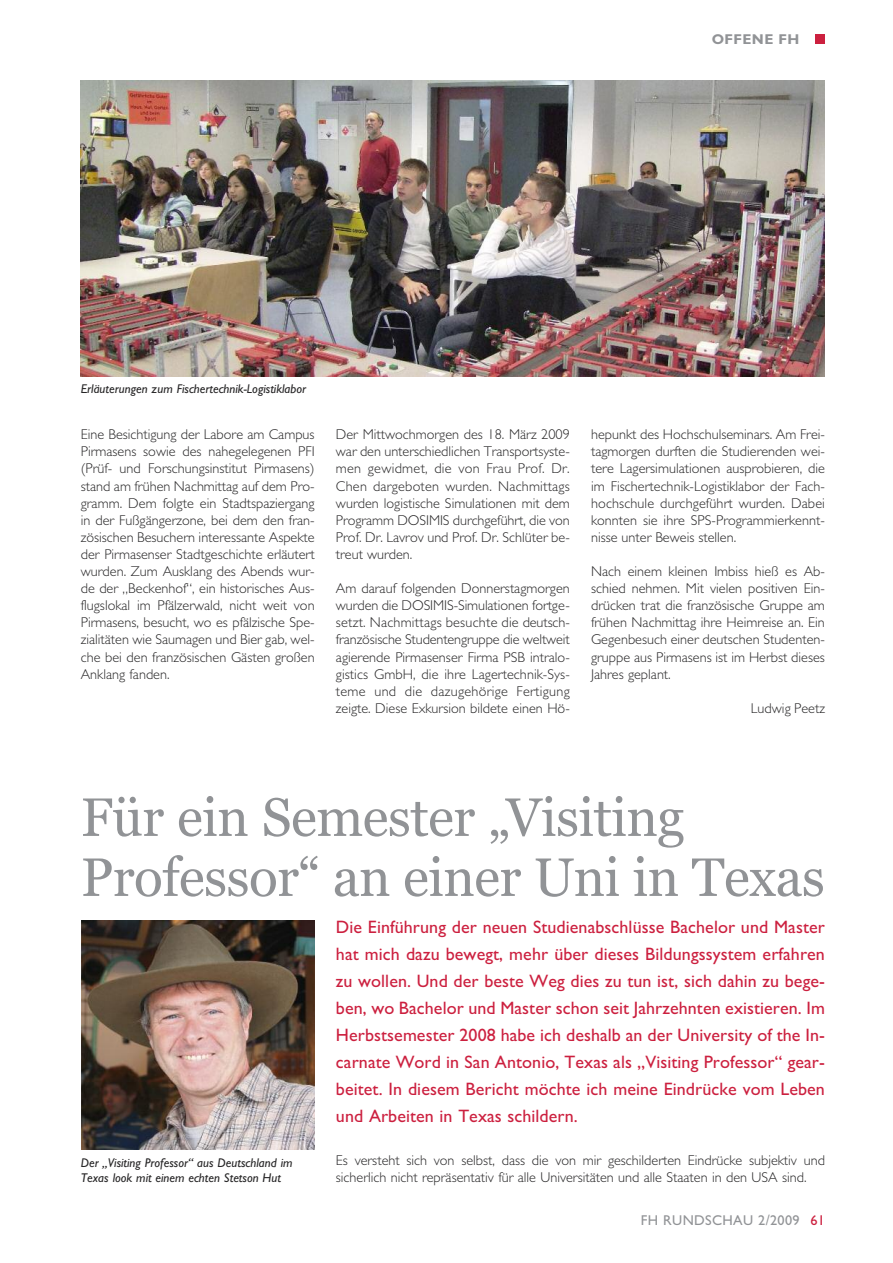
<style>
.page{position:relative;width:893px;height:1263px;background:#fff}
.page>*{position:absolute;margin:0;border:0;box-sizing:border-box;transform-origin:0 0}
.t1{font:54px/60px "Georgia";letter-spacing:-.01em;color:#919396}
.t2{font:18px/27px "M Gill Sans";letter-spacing:.005em;color:#cc203f;text-align:justify}
.t3{font:300 14.25px/17.1px "M Gill Sans";color:#272627;text-align:justify}
.t4{font:14.25px "M Gill Sans";letter-spacing:.025em;color:#919396}
.t5{font:700 14.25px "M Gill Sans";letter-spacing:.025em;color:#919396}
.t6{font:italic 12.75px/15.3px "M Gill Sans";color:#272627}
.s1{color:#cc203f}
</style>
<div class="page">
<div style="left:815px;top:34px;width:10px;height:10px;background:#cc203f"></div>
<img style="left:81px;top:81px;width:744px;height:295px">
<img style="left:82px;top:921px;width:233px;height:228px">
<p class="t5" style="left:712px;top:30px;width:89px">OFFENE FH</p>
<p class="t6" style="left:81px;top:381px;width:227px">Erläuterungen zum Fischertechnik-Logistiklabor</p>
<p class="t3" style="left:81px;top:426px;width:235px">Eine Besichtigung der Labore am Campus Pirmasens sowie des nahegelegenen PFI (Prüf- und Forschungsinstitut Pirmasens) stand am frühen Nachmittag auf dem Pro&shy;gramm. Dem folgte ein Stadtspaziergang in der Fußgängerzone, bei dem den fran&shy;zösischen Besuchern interessante Aspekte der Pirmasenser Stadtgeschichte erläutert wurden. Zum Ausklang des Abends wur&shy;de der „Beckenhof“, ein historisches Aus&shy;flugslokal im Pfälzerwald, nicht weit von Pirmasens, besucht, wo es pfälzische Spe&shy;zialitäten wie Saumagen und Bier gab, wel&shy;che bei den französischen Gästen großen Anklang fanden.</p>
<p class="t3" style="left:336px;top:426px;width:235px">Der Mittwochmorgen des 18. März 2009 war den unterschiedlichen Transportsyste&shy;men gewidmet, die von Frau Prof. Dr.<br>Chen dargeboten wurden. Nachmittags wurden logistische Simulationen mit dem Programm DOSIMIS durchgeführt, die von Prof. Dr. Lavrov und Prof. Dr. Schlüter be&shy;treut wurden.</p>
<p class="t3" style="left:336px;top:580px;width:235px">Am darauf folgenden Donnerstagmorgen wurden die DOSIMIS-Simulationen fortge&shy;setzt. Nachmittags besuchte die deutsch&shy;französische Studentengruppe die weltweit agierende Pirmasenser Firma PSB intralo&shy;gistics GmbH, die ihre Lagertechnik-Sys&shy;teme und die dazugehörige Fertigung zeigte. Diese Exkursion bildete einen Hö-</p>
<p class="t3" style="left:591px;top:426px;width:235px">hepunkt des Hochschulseminars. Am Frei&shy;tagmorgen durften die Studierenden wei&shy;tere Lagersimulationen ausprobieren, die im Fischertechnik-Logistiklabor der Fach&shy;hochschule durchgeführt wurden. Dabei konnten sie ihre SPS-Programmierkennt&shy;nisse unter Beweis stellen.</p>
<p class="t3" style="left:591px;top:562px;width:235px">Nach einem kleinen Imbiss hieß es Ab&shy;schied nehmen. Mit vielen positiven Ein&shy;drücken trat die französische Gruppe am frühen Nachmittag ihre Heimreise an. Ein Gegenbesuch einer deutschen Studenten&shy;gruppe aus Pirmasens ist im Herbst dieses Jahres geplant.</p>
<p class="t3" style="left:751px;top:699px;width:76px">Ludwig Peetz</p>
<h1 class="t1" style="left:81px;top:787px;width:746px">Für ein Semester „Visiting<br>Professor“ an einer Uni in Texas</h1>
<p class="t2" style="left:336px;top:913px;width:490px">Die Einführung der neuen Studienabschlüsse Bachelor und Master hat mich dazu bewegt, mehr über dieses Bildungssystem erfahren zu wollen. Und der beste Weg dies zu tun ist, sich dahin zu bege&shy;ben, wo Bachelor und Master schon seit Jahrzehnten existieren. Im Herbstsemester 2008 habe ich deshalb an der University of the In&shy;carnate Word in San Antonio, Texas als „Visiting Professor“ gear&shy;beitet. In diesem Bericht möchte ich meine Eindrücke vom Leben und Arbeiten in Texas schildern.</p>
<p class="t6" style="left:81px;top:1155px;width:213px">Der „Visiting Professor“ aus Deutschland im<br>Texas look mit einem echten Stetson Hut</p>
<p class="t3" style="left:336px;top:1151px;width:490px">Es versteht sich von selbst, dass die von mir geschilderten Eindrücke subjektiv und sicherlich nicht repräsentativ für alle Universitäten und alle Staaten in den USA sind.</p>
<p class="t4" style="left:641px;top:1211px;width:186px">FH RUNDSCHAU 2/2009 <span class="s1">61</span></p>
</div>
